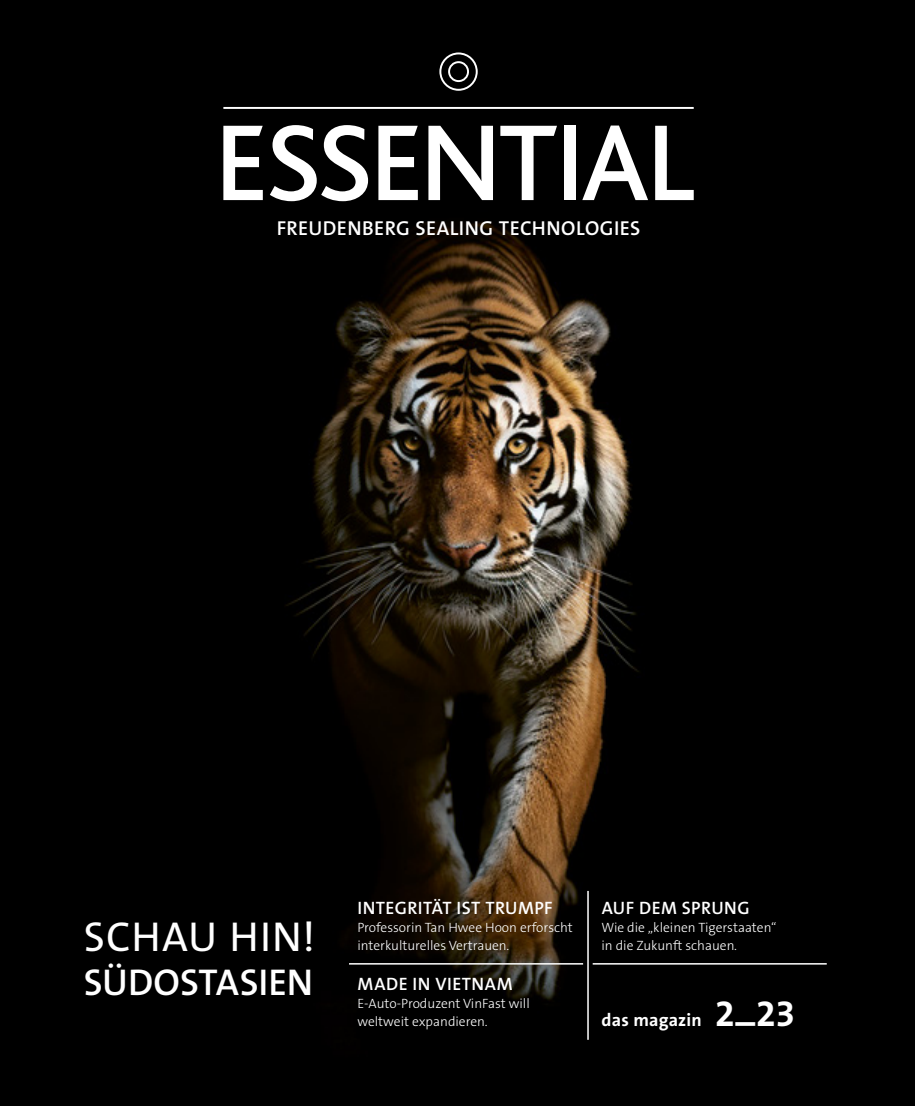
<style>
.page{position:relative;width:915px;height:1106px;background:#fff}
.page>*{position:absolute;margin:0;border:0;box-sizing:border-box;transform-origin:0 0}
.t1{font:42px "The Sans B W5 Plain";letter-spacing:.025em;color:#fff}
.t2{font:600 37.5px "The Sans B W6";color:#fff}
.t3{font:600 20.25px "The Sans B W6";letter-spacing:.02em;color:#fff}
.t4{font:600 18px "The Sans B W6";letter-spacing:.025em;color:#fff}
.t5{font:700 18px "The Sans B W7";letter-spacing:.01em;color:#fff}
.t6{font:300 13.5px/18px "The Sans B W3";color:#fff}
.s1{font-size:36px}
</style>
<div class="page">
<div style="left:0;top:0;width:914px;height:1106px;background:#000"></div>
<img style="left:223px;top:138px;width:544px;height:902px">
<svg style="left:655px;top:126px;width:38px;height:74px"></svg>
<svg style="left:582px;top:125px;width:66px;height:75px"></svg>
<div style="left:563px;top:126px;width:12px;height:74px;background:#fff"></div>
<svg style="left:500px;top:126px;width:57px;height:74px"></svg>
<svg style="left:428px;top:126px;width:65px;height:74px"></svg>
<svg style="left:378px;top:126px;width:39px;height:74px"></svg>
<svg style="left:270px;top:125px;width:98px;height:76px"></svg>
<svg style="left:223px;top:126px;width:40px;height:74px"></svg>
<hr style="left:223px;top:107px;width:470px;height:2px;background:#fff">
<div style="left:439px;top:52px;width:38px;height:39px;border:2px solid #fff;border-radius:50%"></div>
<div style="left:448px;top:61px;width:21px;height:21px;border:2px solid #fff;border-radius:50%"></div>
<hr style="left:349px;top:963px;width:234px;height:1px;background:#fff">
<hr style="left:587px;top:891px;width:1px;height:148px;background:#fff">
<hr style="left:592px;top:963px;width:234px;height:1px;background:#fff">
<h3 class="t3" style="left:277px;top:215px;width:365px">FREUDENBERG SEALING TECHNOLOGIES</h3>
<h1 class="t1" style="left:84px;top:910px;width:233px">SCHAU HIN!</h1>
<h2 class="t2" style="left:84px;top:958px;width:231px">SÜDOSTASIEN</h2>
<h3 class="t4" style="left:357px;top:896px;width:197px">INTEGRITÄT IST TRUMPF</h3>
<p class="t6" style="left:357px;top:918px;width:217px">Professorin Tan Hwee Hoon erforscht interkulturelles Vertrauen.</p>
<h3 class="t4" style="left:357px;top:972px;width:157px">MADE IN VIETNAM</h3>
<p class="t6" style="left:357px;top:994px;width:174px">E-Auto-Produzent VinFast will weltweit expandieren.</p>
<h3 class="t4" style="left:601px;top:896px;width:149px">AUF DEM SPRUNG</h3>
<p class="t6" style="left:601px;top:918px;width:176px">Wie die „kleinen Tigerstaaten“ in die Zukunft schauen.</p>
<h3 class="t5" style="left:601px;top:1008px;width:195px">das magazin <span class="s1">2</span><sup>_</sup><span class="s1">23</span></h3>
</div>
